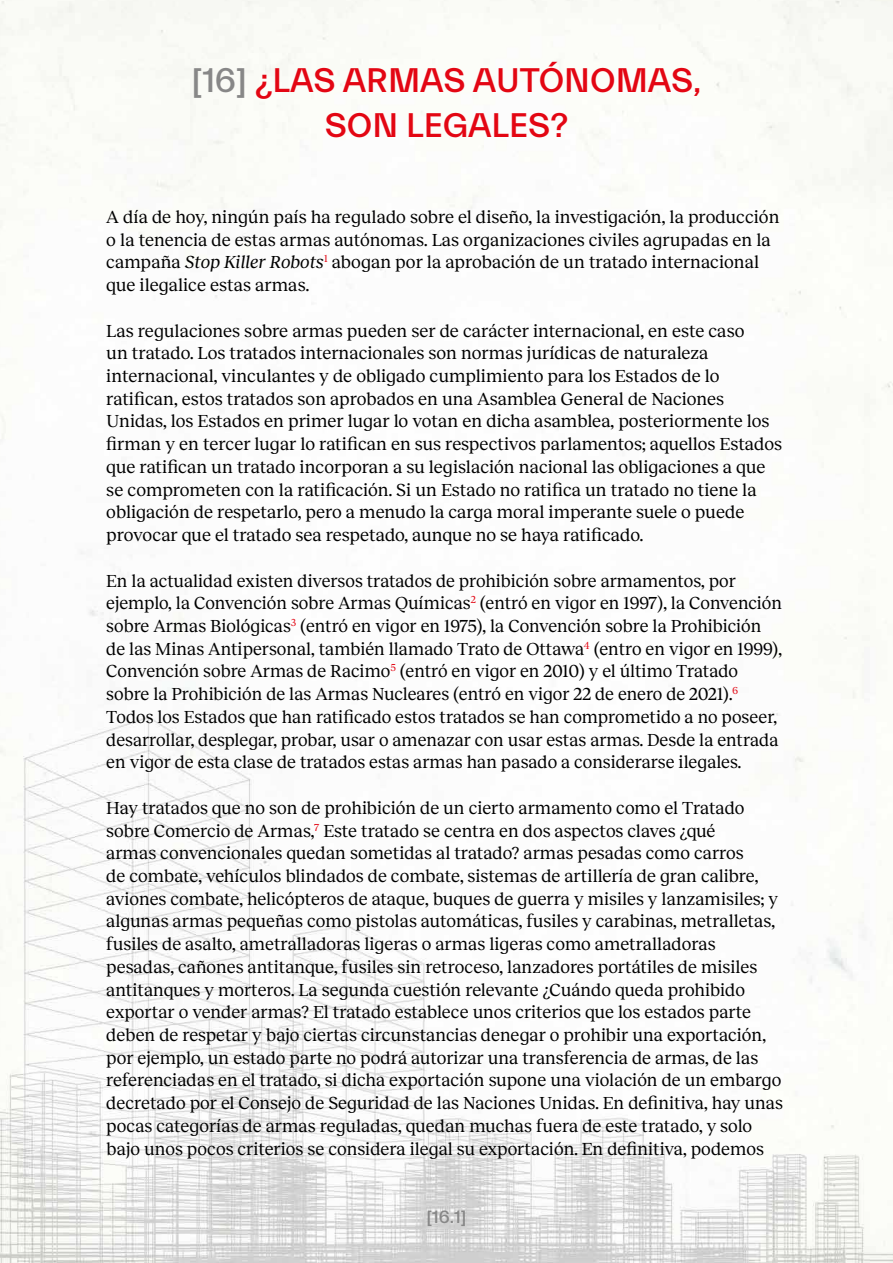
<style>
.page{position:relative;width:893px;height:1263px;background:#fff}
.page>*{position:absolute;margin:0;border:0;box-sizing:border-box;transform-origin:0 0}
.t1{font:500 34.5px/45px "Everett";color:#e30613;text-align:center}
.t2{font:18px/22.6px "Reckless";color:#000}
.t3{font:500 18px "Everett";color:#878787}
.s1{color:#878787}
.s2{font-style:italic}
</style>
<div class="page">
<img style="left:0;top:0;width:893px;height:1263px">
<h1 class="t1" style="left:191px;top:59px;width:512px"><span class="s1">[16]</span> ¿LAS ARMAS AUTÓNOMAS,<br>SON LEGALES?</h1>
<p class="t2" style="left:106px;top:205px;width:675px">A día de hoy, ningún país ha regulado sobre el diseño, la investigación, la producción o la tenencia de estas armas autónomas. Las organizaciones civiles agrupadas en la campaña <span class="s2">Stop Killer Robots</span><sup>1</sup> abogan por la aprobación de un tratado internacional que ilegalice estas armas.</p>
<p class="t2" style="left:106px;top:318px;width:677px">Las regulaciones sobre armas pueden ser de carácter internacional, en este caso<br>un tratado. Los tratados internacionales son normas jurídicas de naturaleza internacional, vinculantes y de obligado cumplimiento para los Estados de lo ratifican, estos tratados son aprobados en una Asamblea General de Naciones Unidas, los Estados en primer lugar lo votan en dicha asamblea, posteriormente los firman y en tercer lugar lo ratifican en sus respectivos parlamentos; aquellos Estados que ratifican un tratado incorporan a su legislación nacional las obligaciones a que se comprometen con la ratificación. Si un Estado no ratifica un tratado no tiene la obligación de respetarlo, pero a menudo la carga moral imperante suele o puede provocar que el tratado sea respetado, aunque no se haya ratificado.</p>
<p class="t2" style="left:106px;top:568px;width:677px">En la actualidad existen diversos tratados de prohibición sobre armamentos, por ejemplo, la Convención sobre Armas Químicas<sup>2</sup> (entró en vigor en 1997), la Convención sobre Armas Biológicas<sup>3</sup> (entró en vigor en 1975), la Convención sobre la Prohibición de las Minas Antipersonal, también llamado Trato de Ottawa<sup>4</sup> (entro en vigor en 1999), Convención sobre Armas de Racimo<sup>5</sup> (entró en vigor en 2010) y el último Tratado sobre la Prohibición de las Armas Nucleares (entró en vigor 22 de enero de 2021).<sup>6<br></sup>Todos los Estados que han ratificado estos tratados se han comprometido a no poseer, desarrollar, desplegar, probar, usar o amenazar con usar estas armas. Desde la entrada en vigor de esta clase de tratados estas armas han pasado a considerarse ilegales.</p>
<p class="t2" style="left:106px;top:795px;width:678px">Hay tratados que no son de prohibición de un cierto armamento como el Tratado sobre Comercio de Armas,<sup>7</sup> Este tratado se centra en dos aspectos claves ¿qué<br>armas convencionales quedan sometidas al tratado? armas pesadas como carros<br>de combate, vehículos blindados de combate, sistemas de artillería de gran calibre, aviones combate, helicópteros de ataque, buques de guerra y misiles y lanzamisiles; y algunas armas pequeñas como pistolas automáticas, fusiles y carabinas, metralletas, fusiles de asalto, ametralladoras ligeras o armas ligeras como ametralladoras pesadas, cañones antitanque, fusiles sin retroceso, lanzadores portátiles de misiles antitanques y morteros. La segunda cuestión relevante ¿Cuándo queda prohibido exportar o vender armas? El tratado establece unos criterios que los estados parte deben de respetar y bajo ciertas circunstancias denegar o prohibir una exportación, por ejemplo, un estado parte no podrá autorizar una transferencia de armas, de las referenciadas en el tratado, si dicha exportación supone una violación de un embargo decretado por el Consejo de Seguridad de las Naciones Unidas. En definitiva, hay unas pocas categorías de armas reguladas, quedan muchas fuera de este tratado, y solo bajo unos pocos criterios se considera ilegal su exportación. En definitiva, podemos</p>
<p class="t3" style="left:426px;top:1207px;width:41px">[16.1]</p>
</div>
